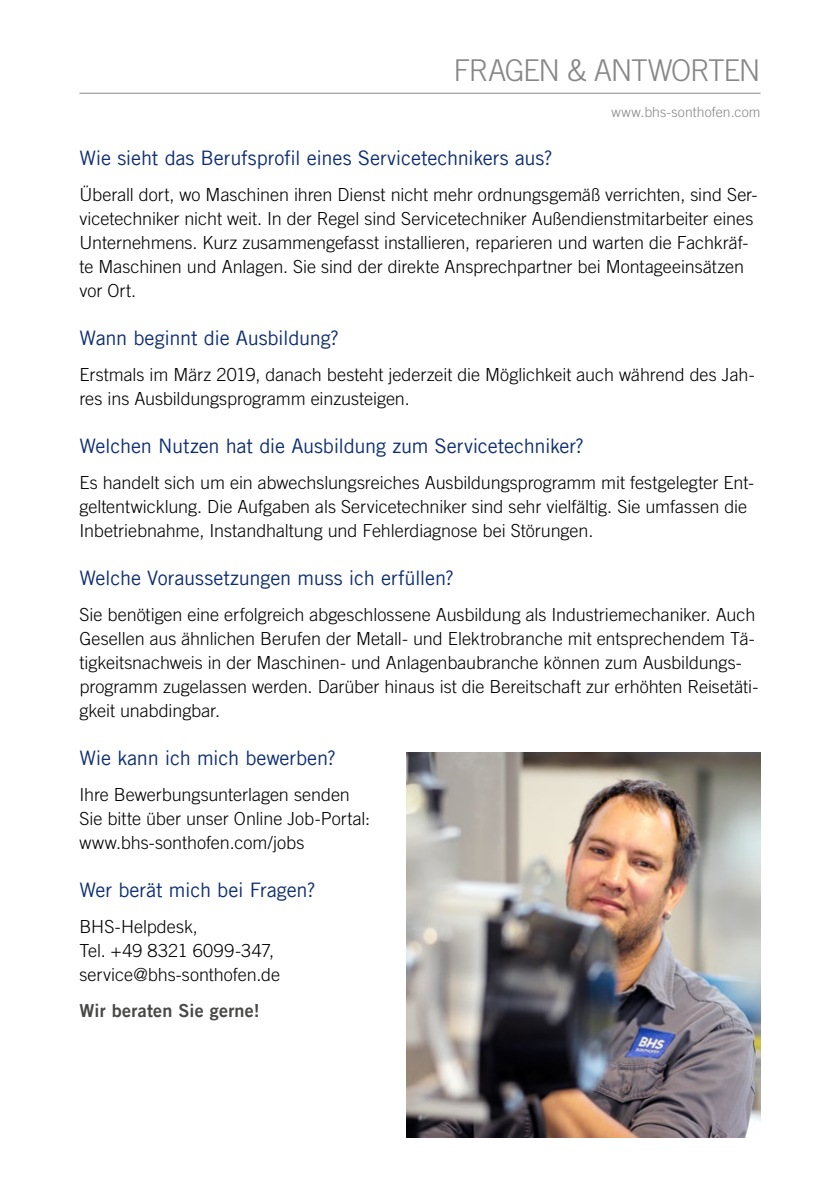
<style>
.page{position:relative;width:840px;height:1191px;background:#fff}
.page>*{position:absolute;margin:0;border:0;box-sizing:border-box;transform-origin:0 0}
.t1{font:300 30px "Trade Gothic LT Com";letter-spacing:-.045em;color:#868786}
.t2{font:20px "Trade Gothic LT Com";letter-spacing:-.01em;color:#0e2e72}
.t3{font:300 18px/24px "Trade Gothic LT Com";letter-spacing:-.005em;color:#000}
.t4{font:18px "Trade Gothic LT Com Bd 2";letter-spacing:.015em;color:#484847}
.t5{font:300 14px "Trade Gothic LT Com";letter-spacing:.01em;color:#868786}
</style>
<div class="page">
<hr style="left:79px;top:93px;width:681px;height:1px;background:#868786">
<img style="left:406px;top:753px;width:354px;height:384px">
<h1 class="t1" style="left:453px;top:52px;width:308px">FRAGEN &amp; ANTWORTEN</h1>
<p class="t5" style="left:611px;top:104px;width:150px">www.bhs-sonthofen.com</p>
<p class="t2" style="left:79px;top:145px;width:474px">Wie sieht das Berufsprofil eines Servicetechnikers aus?</p>
<p class="t3" style="left:79px;top:182px;width:679px">Überall dort, wo Maschinen ihren Dienst nicht mehr ordnungsgemäß verrichten, sind Ser&shy;vicetechniker nicht weit. In der Regel sind Servicetechniker Außendienstmitarbeiter eines Unternehmens. Kurz zusammengefasst installieren, reparieren und warten die Fachkräf&shy;te Maschinen und Anlagen. Sie sind der direkte Ansprechpartner bei Montageeinsätzen vor Ort.</p>
<p class="t2" style="left:79px;top:325px;width:261px">Wann beginnt die Ausbildung?</p>
<p class="t3" style="left:79px;top:362px;width:676px">Erstmals im März 2019, danach besteht jederzeit die Möglichkeit auch während des Jah&shy;res ins Ausbildungsprogramm einzusteigen.</p>
<p class="t2" style="left:79px;top:433px;width:506px">Welchen Nutzen hat die Ausbildung zum Servicetechniker?</p>
<p class="t3" style="left:79px;top:470px;width:675px">Es handelt sich um ein abwechslungsreiches Ausbildungsprogramm mit festgelegter Ent&shy;geltentwicklung. Die Aufgaben als Servicetechniker sind sehr vielfältig. Sie umfassen die<br>Inbetriebnahme, Instandhaltung und Fehlerdiagnose bei Störungen.</p>
<p class="t2" style="left:79px;top:565px;width:376px">Welche Voraussetzungen muss ich erfüllen?</p>
<p class="t3" style="left:79px;top:602px;width:680px">Sie benötigen eine erfolgreich abgeschlossene Ausbildung als Industriemechaniker. Auch Gesellen aus ähnlichen Berufen der Metall- und Elektrobranche mit entsprechendem Tä&shy;tigkeitsnachweis in der Maschinen- und Anlagenbaubranche können zum Ausbildungs&shy;programm zugelassen werden. Darüber hinaus ist die Bereitschaft zur erhöhten Reisetäti&shy;gkeit unabdingbar.</p>
<p class="t2" style="left:79px;top:745px;width:258px">Wie kann ich mich bewerben?</p>
<p class="t3" style="left:79px;top:782px;width:292px">Ihre Bewerbungsunterlagen senden<br>Sie bitte über unser Online Job-Portal: www.bhs-sonthofen.com/jobs</p>
<p class="t2" style="left:79px;top:877px;width:237px">Wer berät mich bei Fragen?</p>
<p class="t3" style="left:79px;top:914px;width:202px">BHS-Helpdesk,<br>Tel. +49 8321 6099-347, service@bhs-sonthofen.de</p>
<p class="t4" style="left:79px;top:999px;width:182px">Wir beraten Sie gerne!</p>
</div>
